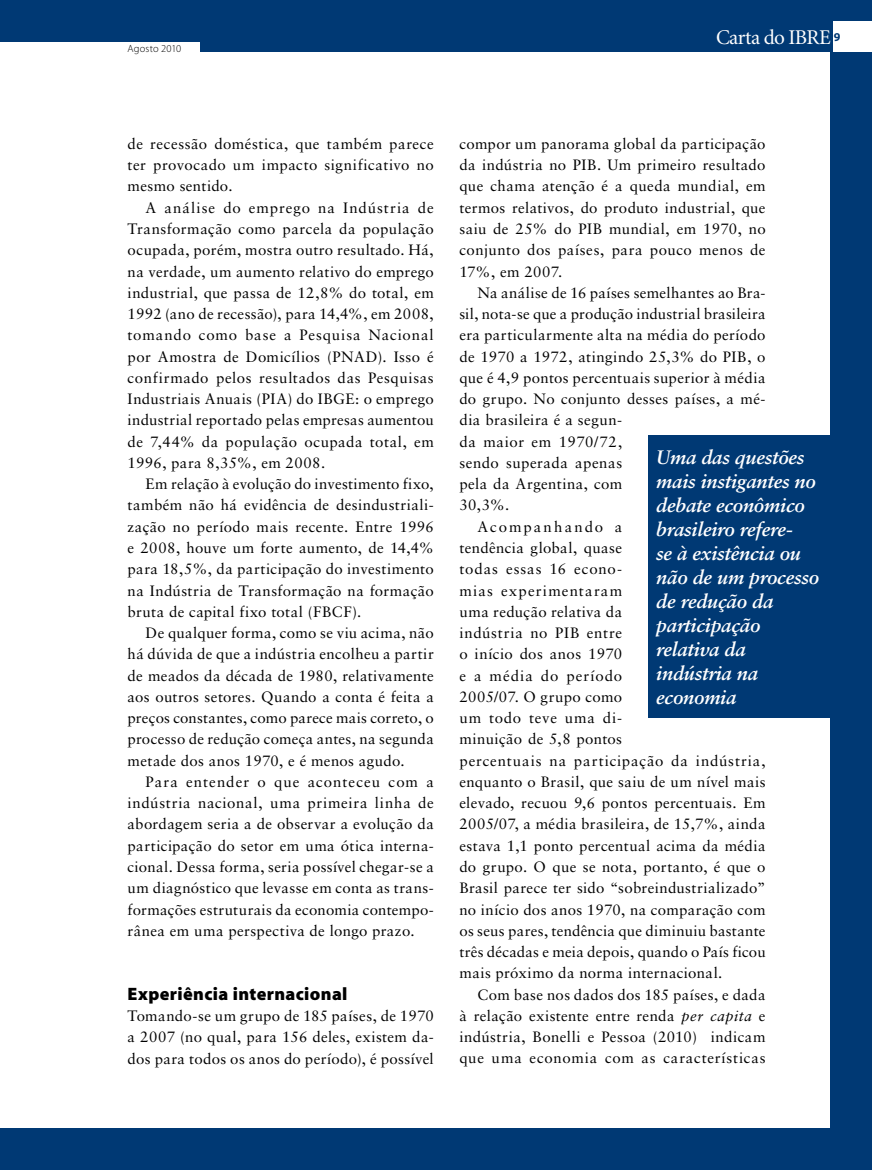
<style>
.page{position:relative;width:872px;height:1170px;background:#fff}
.page>*{position:absolute;margin:0;border:0;box-sizing:border-box;transform-origin:0 0}
.t1{font:21px "Adobe Corp ID Minion Rg";letter-spacing:-.03em;color:#fff}
.t2{font:italic 700 19.5px/24px "Sabon";letter-spacing:-.015em;color:#fff}
.t3{font:18px "Adobe Corp ID Myriad Bl";letter-spacing:.02em;color:#000}
.t4{font:15px/21.3px "Sabon";letter-spacing:.025em;color:#000;text-align:justify}
.t5{font:15px "Sabon";letter-spacing:.05em;color:#000}
.t6{font:15px "Sabon";letter-spacing:.06em;color:#000}
.t7{font:15px "Sabon";letter-spacing:.065em;color:#000}
.t8{font:15px "Sabon";letter-spacing:.08em;color:#000}
.t9{font:15px "Sabon";letter-spacing:.055em;color:#000}
.t10{font:15px "Sabon";letter-spacing:.135em;color:#000}
.t11{font:10.5px "Adobe Corp ID Myriad Lt";letter-spacing:.01em;color:#000}
.s1{font-style:italic}
</style>
<div class="page">
<div style="left:0;top:0;width:872px;height:1169px;background:#003974"></div>
<div style="left:0;top:52px;width:829px;height:1075px;background:#fff"></div>
<div style="left:0;top:42px;width:200px;height:16px;background:#fff"></div>
<div style="left:833px;top:21px;width:39px;height:31px;background:#fff"></div>
<div style="left:647px;top:435px;width:183px;height:282px;background:#003974"></div>
<p class="t11" style="left:128px;top:43px;width:55px">Agosto 2010</p>
<h1 class="t1" style="left:716px;top:27px;width:126px">Carta do IBRE <sup>9</sup></h1>
<p class="t4" style="left:128px;top:133px;width:308px">de recessão doméstica, que também parece ter provocado um impacto significativo no mesmo sentido.</p>
<p class="t4" style="left:128px;top:197px;width:308px;text-indent:18px">A análise do emprego na Indústria de Transformação como parcela da população ocupada, porém, mostra outro resultado. Há, na verdade, um aumento relativo do emprego industrial, que passa de 12,8% do total, em 1992 (ano de recessão), para 14,4%, em 2008, tomando como base a Pesquisa Nacional por Amostra de Domicílios (PNAD). Isso é confirmado pelos resultados das Pesquisas Industriais Anuais (PIA) do IBGE: o emprego industrial reportado pelas empresas aumentou de 7,44% da população ocupada total, em 1996, para 8,35%, em 2008.</p>
<p class="t4" style="left:128px;top:473px;width:308px;text-indent:18px">Em relação à evolução do investimento fixo, também não há evidência de desindustriali&shy;zação no período mais recente. Entre 1996 e 2008, houve um forte aumento, de 14,4% para 18,5%, da participação do investimento na Indústria de Transformação na formação bruta de capital fixo total (FBCF).</p>
<p class="t4" style="left:128px;top:622px;width:308px;text-indent:18px">De qualquer forma, como se viu acima, não há dúvida de que a indústria encolheu a partir de meados da década de 1980, relativamente aos outros setores. Quando a conta é feita a preços constantes, como parece mais correto, o processo de redução começa antes, na segunda metade dos anos 1970, e é menos agudo.</p>
<p class="t4" style="left:128px;top:770px;width:308px;text-indent:18px">Para entender o que aconteceu com a indústria nacional, uma primeira linha de abordagem seria a de observar a evolução da participação do setor em uma ótica interna&shy;cional. Dessa forma, seria possível chegar-se a um diagnóstico que levasse em conta as trans&shy;formações estruturais da economia contempo&shy;rânea em uma perspectiva de longo prazo.</p>
<p class="t3" style="left:128px;top:984px;width:221px">Experiência internacional</p>
<p class="t4" style="left:128px;top:1004px;width:308px">Tomando-se um grupo de 185 países, de 1970 a 2007 (no qual, para 156 deles, existem da&shy;dos para todos os anos do período), é possível</p>
<p class="t4" style="left:459px;top:133px;width:308px">compor um panorama global da participação da indústria no PIB. Um primeiro resultado que chama atenção é a queda mundial, em termos relativos, do produto industrial, que saiu de 25% do PIB mundial, em 1970, no conjunto dos países, para pouco menos de 17%, em 2007.</p>
<p class="t4" style="left:477px;top:282px;width:290px">Na análise de 16 países semelhantes ao Bra-</p>
<p class="t4" style="left:459px;top:303px;width:308px">sil, nota-se que a produção industrial brasileira</p>
<p class="t4" style="left:459px;top:324px;width:308px">era particularmente alta na média do período</p>
<p class="t4" style="left:459px;top:345px;width:308px">de 1970 a 1972, atingindo 25,3% do PIB, o</p>
<p class="t4" style="left:459px;top:367px;width:308px">que é 4,9 pontos percentuais superior à média</p>
<p class="t4" style="left:459px;top:388px;width:308px">do grupo. No conjunto desses países, a mé-</p>
<p class="t4" style="left:459px;top:409px;width:164px">dia brasileira é a segun-</p>
<p class="t4" style="left:459px;top:430px;width:164px">da maior em 1970/72,</p>
<p class="t4" style="left:459px;top:452px;width:164px">sendo superada apenas</p>
<p class="t4" style="left:459px;top:473px;width:164px">pela da Argentina, com</p>
<p class="t4" style="left:459px;top:494px;width:52px">30,3%.</p>
<p class="t10" style="left:477px;top:517px;width:146px">Acompanhando a</p>
<p class="t4" style="left:459px;top:537px;width:164px">tendência global, quase</p>
<p class="t7" style="left:459px;top:560px;width:164px">todas essas 16 econo-</p>
<p class="t8" style="left:459px;top:581px;width:164px">mias experimentaram</p>
<p class="t4" style="left:459px;top:600px;width:164px">uma redução relativa da</p>
<p class="t5" style="left:459px;top:624px;width:164px">indústria no PIB entre</p>
<p class="t4" style="left:459px;top:643px;width:164px">o início dos anos 1970</p>
<p class="t7" style="left:459px;top:666px;width:164px">e a média do período</p>
<p class="t4" style="left:459px;top:685px;width:164px">2005/07. O grupo como</p>
<p class="t9" style="left:459px;top:709px;width:164px">um todo teve uma di-</p>
<p class="t4" style="left:459px;top:728px;width:164px">minuição de 5,8 pontos</p>
<p class="t6" style="left:459px;top:751px;width:308px">percentuais na participação da indústria,</p>
<p class="t4" style="left:459px;top:770px;width:308px">enquanto o Brasil, que saiu de um nível mais</p>
<p class="t4" style="left:459px;top:792px;width:308px">elevado, recuou 9,6 pontos percentuais. Em</p>
<p class="t4" style="left:459px;top:813px;width:308px">2005/07, a média brasileira, de 15,7%, ainda</p>
<p class="t4" style="left:459px;top:834px;width:308px">estava 1,1 ponto percentual acima da média</p>
<p class="t4" style="left:459px;top:855px;width:308px">do grupo. O que se nota, portanto, é que o</p>
<p class="t4" style="left:459px;top:877px;width:308px">Brasil parece ter sido “sobreindustrializado”</p>
<p class="t4" style="left:459px;top:898px;width:308px">no início dos anos 1970, na comparação com</p>
<p class="t4" style="left:459px;top:919px;width:308px">os seus pares, tendência que diminuiu bastante</p>
<p class="t4" style="left:459px;top:940px;width:308px">três décadas e meia depois, quando o País ficou</p>
<p class="t4" style="left:459px;top:962px;width:264px">mais próximo da norma internacional.</p>
<p class="t4" style="left:477px;top:983px;width:290px">Com base nos dados dos 185 países, e dada</p>
<p class="t4" style="left:459px;top:1004px;width:308px">à relação existente entre renda <span class="s1">per capita</span> e</p>
<p class="t4" style="left:459px;top:1026px;width:308px">indústria, Bonelli e Pessoa (2010) indicam</p>
<p class="t5" style="left:459px;top:1049px;width:308px">que uma economia com as características</p>
<h2 class="t2" style="left:656px;top:445px;width:164px">Uma das questões mais instigantes no debate econômico brasileiro refere-<br>se à existência ou não de um processo de redução da participação relativa da indústria na economia</h2>
</div>
